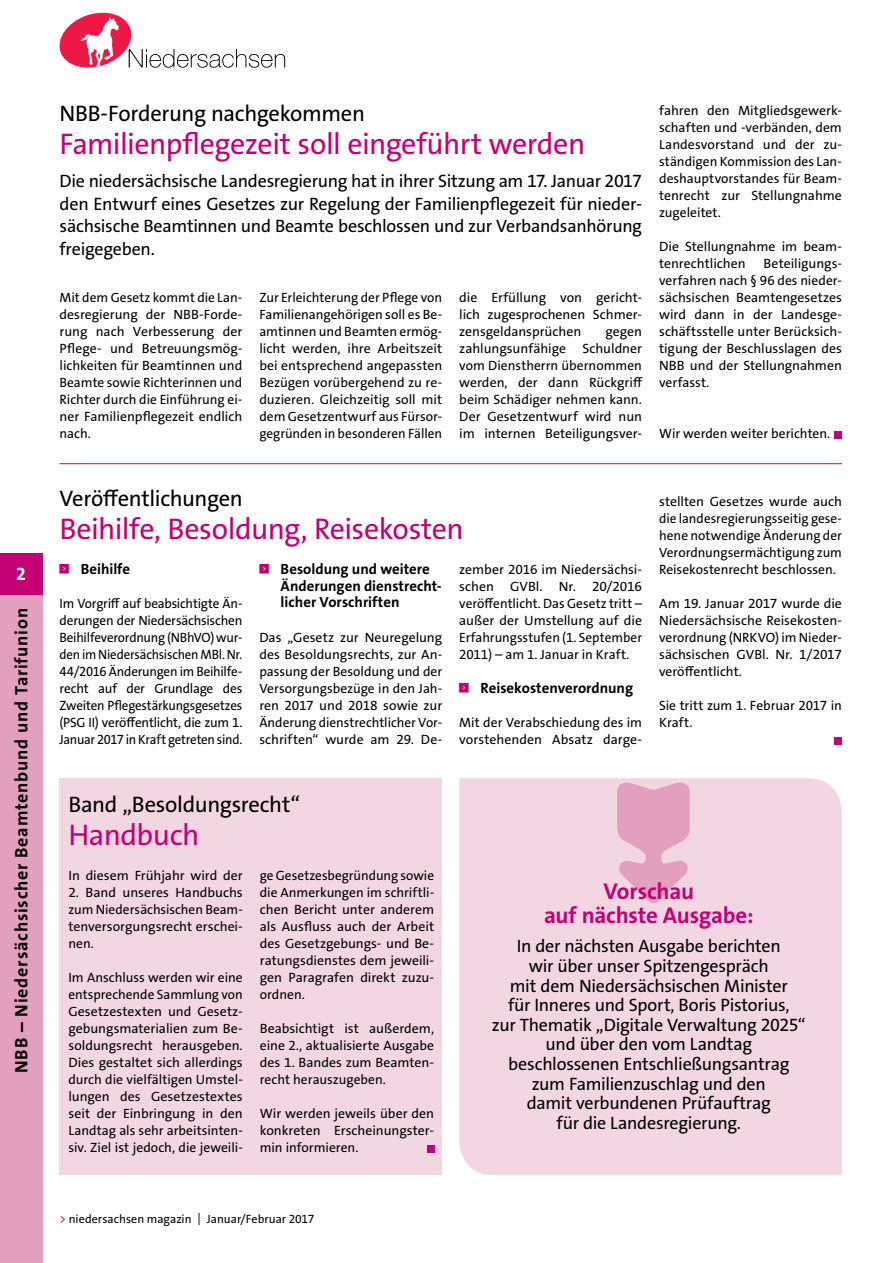
<style>
.page{position:relative;width:893px;height:1263px;background:#fff}
.page>*{position:absolute;margin:0;border:0;box-sizing:border-box;transform-origin:0 0}
.t1{font:30px "The Sans Os F";letter-spacing:-.02em;color:#c40075}
.t2{font:700 22.95px/24.6px "The Sans Os F";letter-spacing:-.01em;color:#c40075;text-align:center}
.t3{font:22.5px "The Sans Os F";letter-spacing:-.015em;color:#000}
.t4{font:18px/19.6px "The Sans Os F";letter-spacing:-.015em;color:#000;text-align:justify}
.t5{font:700 18px "The Sans Os F";letter-spacing:.04em;color:#000}
.t6{font:700 18px "The Sans Os F";color:#fff}
.t7{font:700 14.85px/16.5px "The Sans Os F";color:#000}
.t8{font:13.5px/17px "The Sans Os F";color:#000;text-align:justify}
.t9{font:12px "The Sans Os F";color:#000}
.t10{font:6.15px "Top Numbers";color:#c40075}
.s1{color:#c40075}
</style>
<div class="page">
<div style="left:459px;top:778px;width:383px;height:397px;background:#f2d7e3"></div>
<div style="left:835px;top:431px;width:7px;height:7px;background:#c40075"></div>
<div style="left:835px;top:737px;width:7px;height:7px;background:#c40075"></div>
<hr style="left:60px;top:463px;width:782px;height:1px;background:#c40075">
<div style="left:60px;top:778px;width:382px;height:397px;background:#f2d7e3"></div>
<div style="left:427px;top:1145px;width:7px;height:7px;background:#c40075"></div>
<div style="left:0;top:553px;width:43px;height:42px;background:#c40075"></div>
<div style="left:0;top:595px;width:43px;height:668px;background:#e3a0be"></div>
<svg style="left:60px;top:13px;width:225px;height:55px"></svg>
<div style="left:617px;top:782px;width:73px;height:121px;background:#f2d7e3"></div>
<h3 class="t6" style="left:16px;top:562px;width:11px">2</h3>
<h3 class="t5" style="left:10px;top:1073px;width:466px;rotate:-90deg">NBB – Niedersächsischer Beamtenbund und Tarifunion</h3>
<h3 class="t3" style="left:60px;top:99px;width:307px">NBB-Forderung nachgekommen</h3>
<h1 class="t1" style="left:60px;top:124px;width:527px">Familienpflegezeit soll eingeführt werden</h1>
<p class="t4" style="left:60px;top:170px;width:584px;line-height:22.5px">Die niedersächsische Landesregierung hat in ihrer Sitzung am 17. Januar 2017 den Entwurf eines Gesetzes zur Regelung der Familienpflegezeit für nieder&shy;sächsische Beamtinnen und Beamte beschlossen und zur Verbandsanhörung freigegeben.</p>
<p class="t8" style="left:60px;top:289px;width:184px">Mit dem Gesetz kommt die Lan&shy;desregierung der NBB-Forde&shy;rung nach Verbesserung der Pflege- und Betreuungsmög&shy;lichkeiten für Beamtinnen und Beamte sowie Richterinnen und Richter durch die Einführung ei&shy;ner Familienpflegezeit endlich nach.</p>
<p class="t8" style="left:259px;top:289px;width:184px">Zur Erleichterung der Pflege von Familienangehörigen soll es Be&shy;amtinnen und Beamten ermög&shy;licht werden, ihre Arbeitszeit bei entsprechend angepassten Bezügen vorübergehend zu re&shy;duzieren. Gleichzeitig soll mit dem Gesetzentwurf aus Fürsor&shy;gegründen in besonderen Fällen</p>
<p class="t8" style="left:459px;top:289px;width:184px">die Erfüllung von gericht&shy;lich zugesprochenen Schmer&shy;zensgeldansprüchen</p>
<p class="t8" style="left:459px;top:323px;width:185px;text-indent:146px">gegen zahlungsunfähige Schuldner vom Dienstherrn übernommen werden, der dann Rückgriff beim Schädiger nehmen kann.<br>Der Gesetzentwurf wird nun im internen Beteiligungsver-</p>
<p class="t8" style="left:659px;top:102px;width:184px">fahren den Mitgliedsgewerk&shy;schaften und -verbänden, dem Landesvorstand und der zu&shy;ständigen Kommission des Lan&shy;deshauptvorstandes für Beam&shy;tenrecht zur Stellungnahme zugeleitet.</p>
<p class="t8" style="left:659px;top:238px;width:184px">Die Stellungnahme im beam&shy;tenrechtlichen</p>
<p class="t8" style="left:659px;top:255px;width:184px;text-indent:104px">Beteiligungs&shy;verfahren nach § 96 des nieder&shy;sächsischen Beamtengesetzes wird dann in der Landesge&shy;schäftsstelle unter Berücksich&shy;tigung der Beschlusslagen des NBB und der Stellungnahmen verfasst.</p>
<p class="t8" style="left:659px;top:425px;width:173px">Wir werden weiter berichten.</p>
<h3 class="t3" style="left:60px;top:484px;width:185px">Veröffentlichungen</h3>
<h1 class="t1" style="left:60px;top:510px;width:406px">Beihilfe, Besoldung, Reisekosten</h1>
<p class="t10" style="left:60px;top:564px;width:11px">&lt;</p>
<p class="t7" style="left:81px;top:561px;width:51px">Beihilfe</p>
<p class="t8" style="left:60px;top:595px;width:184px">Im Vorgriff auf beabsichtigte Än&shy;derungen der Niedersächsischen Beihilfeverordnung (NBhVO) wur&shy;den im Niedersächsischen MBl. Nr.<br>44/2016 Änderungen im Beihilfe&shy;recht auf der Grundlage des Zweiten Pflegestärkungsgesetzes (PSG II) veröffentlicht, die zum 1.<br>Januar 2017 in Kraft getreten sind.</p>
<p class="t10" style="left:259px;top:564px;width:11px">&lt;</p>
<p class="t7" style="left:281px;top:561px;width:163px">Besoldung und weitere<br>Änderungen dienstrecht&shy;licher Vorschriften</p>
<p class="t8" style="left:259px;top:629px;width:184px">Das „Gesetz zur Neuregelung des Besoldungsrechts, zur An&shy;passung der Besoldung und der Versorgungsbezüge in den Jah&shy;ren 2017 und 2018 sowie zur Änderung dienstrechtlicher Vor&shy;schriften“ wurde am 29. De-</p>
<p class="t8" style="left:459px;top:561px;width:184px">zember 2016 im Niedersächsi&shy;schen GVBl. Nr. 20/2016 veröffentlicht. Das Gesetz tritt – außer der Umstellung auf die Erfahrungsstufen (1. September 2011) – am 1. Januar in Kraft.</p>
<p class="t10" style="left:459px;top:683px;width:11px">&lt;</p>
<p class="t7" style="left:480px;top:680px;width:154px">Reisekostenverordnung</p>
<p class="t8" style="left:459px;top:714px;width:184px">Mit der Verabschiedung des im vorstehenden Absatz darge-</p>
<p class="t8" style="left:659px;top:493px;width:184px">stellten Gesetzes wurde auch die landesregierungsseitig gese&shy;hene notwendige Änderung der Verordnungsermächtigung zum Reisekostenrecht beschlossen.</p>
<p class="t8" style="left:659px;top:595px;width:184px">Am 19. Januar 2017 wurde die Niedersächsische Reisekosten&shy;verordnung (NRKVO) im Nieder&shy;sächsischen GVBl. Nr. 1/2017 veröffentlicht.</p>
<p class="t8" style="left:659px;top:697px;width:184px">Sie tritt zum 1. Februar 2017 in<br>Kraft.</p>
<h3 class="t3" style="left:68px;top:790px;width:233px">Band „Besoldungsrecht“</h3>
<h1 class="t1" style="left:68px;top:816px;width:132px">Handbuch</h1>
<p class="t8" style="left:68px;top:867px;width:176px">In diesem Frühjahr wird der</p>
<p class="t8" style="left:68px;top:884px;width:176px">2. Band unseres Handbuchs zum Niedersächsischen Beam&shy;tenversorgungsrecht erschei&shy;nen.</p>
<p class="t8" style="left:68px;top:969px;width:176px">Im Anschluss werden wir eine entsprechende Sammlung von Gesetzestexten und Gesetz&shy;gebungsmaterialien zum Be&shy;soldungsrecht herausgeben.<br>Dies gestaltet sich allerdings durch die vielfältigen Umstel&shy;lungen des Gesetzestextes seit der Einbringung in den Landtag als sehr arbeitsinten&shy;siv. Ziel ist jedoch, die jeweili-</p>
<p class="t8" style="left:260px;top:867px;width:176px">ge Gesetzesbegründung sowie die Anmerkungen im schriftli&shy;chen Bericht unter anderem als Ausfluss auch der Arbeit des Gesetzgebungs- und Be&shy;ratungsdienstes dem jeweili&shy;gen Paragrafen direkt zuzu&shy;ordnen.</p>
<p class="t8" style="left:260px;top:1020px;width:176px">Beabsichtigt ist außerdem, eine 2., aktualisierte Ausgabe des 1. Bandes zum Beamten&shy;recht herauszugeben.</p>
<p class="t8" style="left:260px;top:1105px;width:176px">Wir werden jeweils über den konkreten Erscheinungster&shy;min informieren.</p>
<p class="t9" style="left:60px;top:1211px;width:256px"><span class="s1">&gt;</span> niedersachsen magazin | Januar/Februar 2017</p>
<h2 class="t2" style="left:544px;top:879px;width:211px">Vorschau<br>auf nächste Ausgabe:</h2>
<p class="t4" style="left:492px;top:936px;width:315px;text-align:center">In der nächsten Ausgabe berichten<br>wir über unser Spitzengespräch<br>mit dem Niedersächsischen Minister<br>für Inneres und Sport, Boris Pistorius,<br>zur Thematik „Digitale Verwaltung 2025“ und über den vom Landtag beschlossenen Entschließungsantrag zum Familienzuschlag und den<br>damit verbundenen Prüfauftrag<br>für die Landesregierung.</p>
</div>
